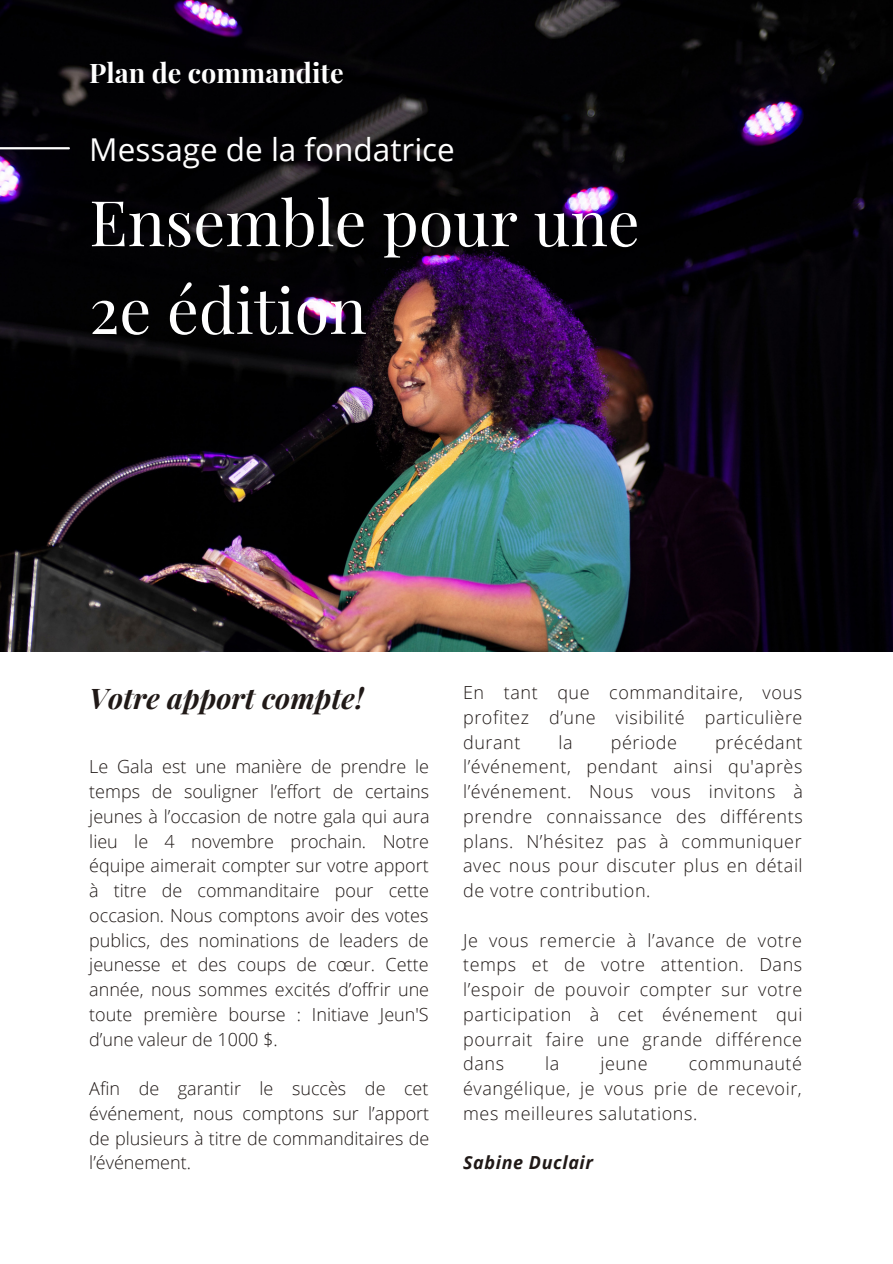
<style>
.page{position:relative;width:893px;height:1264px;background:#fff}
.page>*{position:absolute;margin:0;border:0;box-sizing:border-box;transform-origin:0 0}
.t1{font:63px/87.8px "Playfair Display";color:#fff}
.t2{font:31.5px "Open Sans";color:#fff}
.t3{font:italic 700 28.5px "Playfair Display";color:#201917}
.t4{font:700 27px "Playfair Display";color:#fff}
.t5{font:300 18px/24.8px "Open Sans";letter-spacing:.03em;color:#201917;text-align:justify}
.t6{font:italic 700 18px "Open Sans";letter-spacing:.035em;color:#201917}
</style>
<div class="page">
<img style="left:0;top:0;width:892px;height:652px">
<hr style="left:0;top:147px;width:69px;height:2px;background:#fff">
<p class="t4" style="left:89px;top:54px;width:256px">Plan de commandite</p>
<p class="t2" style="left:89px;top:127px;width:367px">Message de la fondatrice</p>
<p class="t1" style="left:89px;top:176px;width:552px">Ensemble pour une<br>2e édition</p>
<p class="t3" style="left:89px;top:678px;width:276px">Votre apport compte!</p>
<p class="t5" style="left:89px;top:754px;width:342px">Le Gala est une manière de prendre le temps de souligner l’effort de certains jeunes à l’occasion de notre gala qui aura lieu le 4 novembre prochain. Notre équipe aimerait compter sur votre apport à titre de commanditaire pour cette occasion. Nous comptons avoir des votes publics, des nominations de leaders de jeunesse et des coups de cœur. Cette année, nous sommes excités d’offrir une toute première bourse : Initiave Jeun'S d’une valeur de 1000 $.</p>
<p class="t5" style="left:89px;top:1075px;width:341px">Afin de garantir le succès de cet événement, nous comptons sur l’apport de plusieurs à titre de commanditaires de l’événement.</p>
<p class="t5" style="left:463px;top:680px;width:341px">En tant que commanditaire, vous profitez d’une visibilité particulière durant</p>
<p class="t5" style="left:463px;top:729px;width:341px;text-indent:252px">précédant l’événement, pendant ainsi qu'après l’événement. Nous vous invitons à prendre connaissance des différents plans. N’hésitez pas à communiquer avec nous pour discuter plus en détail de votre contribution.</p>
<p class="t5" style="left:463px;top:927px;width:341px">Je vous remercie à l’avance de votre temps et de votre attention. Dans l’espoir de pouvoir compter sur votre participation à cet événement qui pourrait faire une grande différence dans</p>
<p class="t5" style="left:558px;top:729px;width:16px">la</p>
<p class="t5" style="left:610px;top:729px;width:68px">période</p>
<p class="t5" style="left:463px;top:1050px;width:340px;text-indent:226px">communauté évangélique, je vous prie de recevoir, mes meilleures salutations.</p>
<p class="t6" style="left:463px;top:1150px;width:131px">Sabine Duclair</p>
<p class="t5" style="left:545px;top:1050px;width:16px">la</p>
<p class="t5" style="left:600px;top:1050px;width:49px">jeune</p>
</div>
